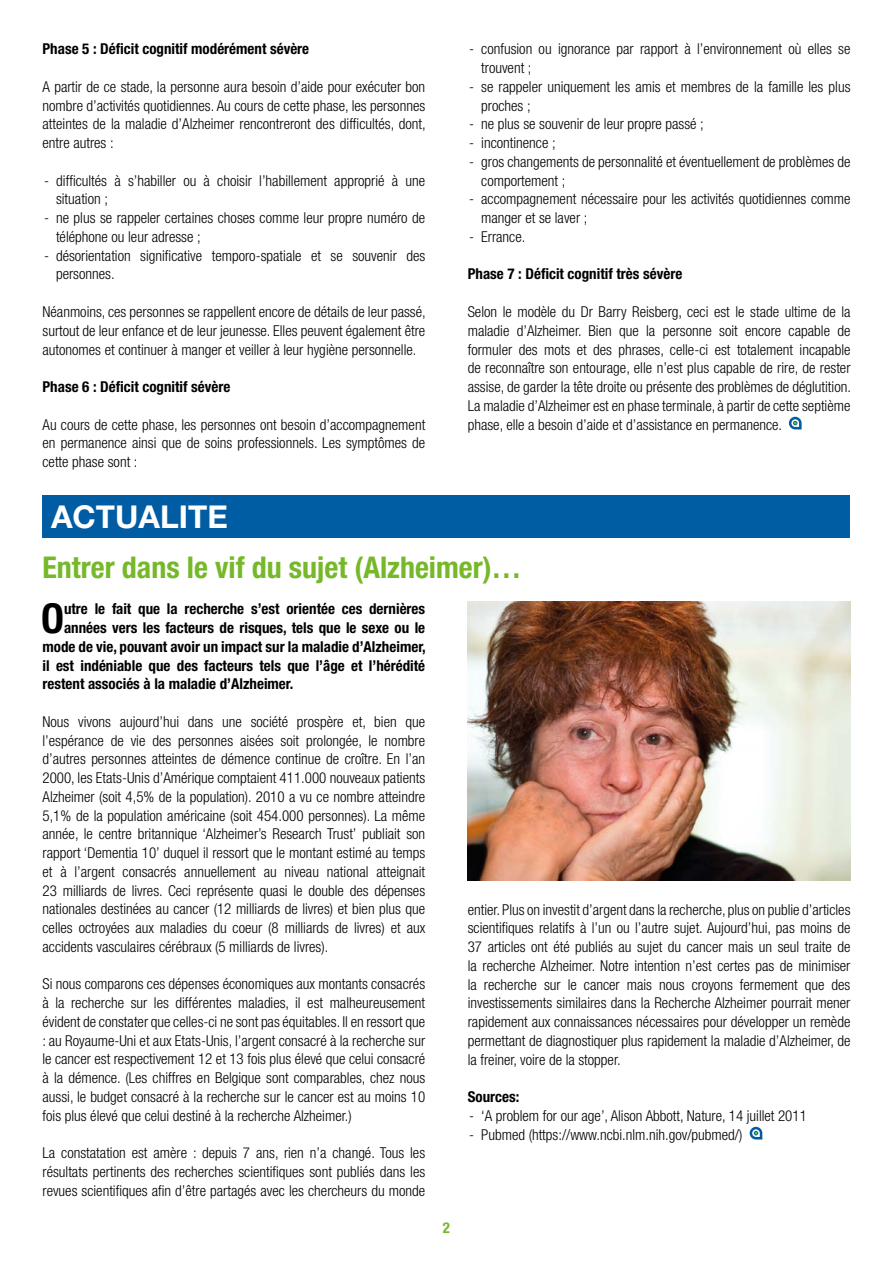
<style>
.page{position:relative;width:893px;height:1263px;background:#fff}
.page>*{position:absolute;margin:0;border:0;box-sizing:border-box;transform-origin:0 0}
.t1{font:700 condensed 41.25px "Helvetica Neue";color:#000}
.t2{font:700 31.5px "Helvetica Neue";color:#fff}
.t3{font:700 condensed 30px "Helvetica Neue";color:#76b82a}
.t4{font:300 condensed 15px/18.8px "Helvetica Neue";color:#000;text-align:justify}
.t5{font:700 condensed 15px "Helvetica Neue";color:#000}
.t6{font:700 condensed 15px "Helvetica Neue";color:#76b82a}
</style>
<div class="page">
<svg style="left:789px;top:417px;width:13px;height:12px"></svg>
<div style="left:43px;top:495px;width:807px;height:43px;background:#005ca3"></div>
<svg style="left:750px;top:1127px;width:12px;height:12px"></svg>
<img style="left:468px;top:602px;width:382px;height:278px">
<p class="t5" style="left:43px;top:40px;width:268px">Phase 5 : Déficit cognitif modérément sévère</p>
<p class="t4" style="left:43px;top:77px;width:385px">A partir de ce stade, la personne aura besoin d’aide pour exécuter bon nombre d’activités quotidiennes. Au cours de cette phase, les personnes atteintes de la maladie d’Alzheimer rencontreront des difficultés, dont, entre autres :</p>
<p class="t4" style="left:56px;top:171px;width:371px;text-indent:-12px">- difficultés à s’habiller ou à choisir l’habillement approprié à une situation ;</p>
<p class="t4" style="left:56px;top:208px;width:371px;text-indent:-12px">- ne plus se rappeler certaines choses comme leur propre numéro de téléphone ou leur adresse ;</p>
<p class="t4" style="left:56px;top:246px;width:371px;text-indent:-12px">- désorientation significative temporo-spatiale et se souvenir des personnes.</p>
<p class="t4" style="left:43px;top:302px;width:385px">Néanmoins, ces personnes se rappellent encore de détails de leur passé, surtout de leur enfance et de leur jeunesse. Elles peuvent également être autonomes et continuer à manger et veiller à leur hygiène personnelle.</p>
<p class="t5" style="left:43px;top:378px;width:189px">Phase 6 : Déficit cognitif sévère</p>
<p class="t4" style="left:43px;top:415px;width:384px">Au cours de cette phase, les personnes ont besoin d’accompagnement en permanence ainsi que de soins professionnels. Les symptômes de cette phase sont :</p>
<h2 class="t2" style="left:51px;top:497px;width:178px">ACTUALITE</h2>
<p class="t4" style="left:481px;top:40px;width:371px;text-indent:-12px">- confusion ou ignorance par rapport à l’environnement où elles se trouvent ;</p>
<p class="t4" style="left:481px;top:77px;width:371px;text-indent:-12px">- se rappeler uniquement les amis et membres de la famille les plus proches ;</p>
<p class="t4" style="left:469px;top:115px;width:236px">- ne plus se souvenir de leur propre passé ;</p>
<p class="t4" style="left:469px;top:133px;width:88px">- incontinence ;</p>
<p class="t4" style="left:481px;top:152px;width:371px;text-indent:-12px">- gros changements de personnalité et éventuellement de problèmes de comportement ;</p>
<p class="t4" style="left:481px;top:190px;width:371px;text-indent:-12px">- accompagnement nécessaire pour les activités quotidiennes comme manger et se laver ;</p>
<p class="t4" style="left:469px;top:227px;width:58px">- Errance.</p>
<p class="t5" style="left:468px;top:265px;width:216px">Phase 7 : Déficit cognitif très sévère</p>
<p class="t4" style="left:468px;top:302px;width:385px">Selon le modèle du Dr Barry Reisberg, ceci est le stade ultime de la maladie d’Alzheimer. Bien que la personne soit encore capable de formuler des mots et des phrases, celle-ci est totalement incapable de reconnaître son entourage, elle n’est plus capable de rire, de rester assise, de garder la tête droite ou présente des problèmes de déglutition.<br>La maladie d’Alzheimer est en phase terminale, à partir de cette septième phase, elle a besoin d’aide et d’assistance en permanence.</p>
<h3 class="t3" style="left:43px;top:549px;width:481px">Entrer dans le vif du sujet (Alzheimer)…</h3>
<h1 class="t1" style="left:41px;top:593px;width:24px">O</h1>
<p class="t5" style="left:64px;top:600px;width:363px">utre le fait que la recherche s’est orientée ces dernières</p>
<p class="t5" style="left:64px;top:619px;width:363px">années vers les facteurs de risques, tels que le sexe ou le</p>
<p class="t5" style="left:43px;top:637px;width:385px">mode de vie, pouvant avoir un impact sur la maladie d’Alzheimer,</p>
<p class="t5" style="left:43px;top:656px;width:384px">il est indéniable que des facteurs tels que l’âge et l’hérédité</p>
<p class="t5" style="left:43px;top:675px;width:252px">restent associés à la maladie d’Alzheimer.</p>
<p class="t4" style="left:43px;top:712px;width:384px">Nous vivons aujourd’hui dans une société prospère et, bien que l’espérance de vie des personnes aisées soit prolongée, le nombre d’autres personnes atteintes de démence continue de croître. En l’an 2000, les Etats-Unis d’Amérique comptaient 411.000 nouveaux patients Alzheimer (soit 4,5% de la population). 2010 a vu ce nombre atteindre 5,1% de la population américaine (soit 454.000 personnes). La même année, le centre britannique ‘Alzheimer’s Research Trust’ publiait son rapport ‘Dementia 10’ duquel il ressort que le montant estimé au temps et à l’argent consacrés annuellement au niveau national atteignait 23 milliards de livres. Ceci représente quasi le double des dépenses nationales destinées au cancer (12 milliards de livres) et bien plus que celles octroyées aux maladies du coeur (8 milliards de livres) et aux accidents vasculaires cérébraux (5 milliards de livres).</p>
<p class="t4" style="left:43px;top:975px;width:384px">Si nous comparons ces dépenses économiques aux montants consacrés à la recherche sur les différentes maladies, il est malheureusement évident de constater que celles-ci ne sont pas équitables. Il en ressort que : au Royaume-Uni et aux Etats-Unis, l’argent consacré à la recherche sur le cancer est respectivement 12 et 13 fois plus élevé que celui consacré à la démence. (Les chiffres en Belgique sont comparables, chez nous aussi, le budget consacré à la recherche sur le cancer est au moins 10 fois plus élevé que celui destiné à la recherche Alzheimer.)</p>
<p class="t4" style="left:43px;top:1143px;width:384px">La constatation est amère : depuis 7 ans, rien n’a changé. Tous les résultats pertinents des recherches scientifiques sont publiés dans les revues scientifiques afin d’être partagés avec les chercheurs du monde</p>
<p class="t6" style="left:443px;top:1218px;width:9px">2</p>
<p class="t4" style="left:468px;top:900px;width:384px">entier. Plus on investit d’argent dans la recherche, plus on publie d’articles scientifiques relatifs à l’un ou l’autre sujet. Aujourd’hui, pas moins de 37 articles ont été publiés au sujet du cancer mais un seul traite de la recherche Alzheimer. Notre intention n’est certes pas de minimiser la recherche sur le cancer mais nous croyons fermement que des investissements similaires dans la Recherche Alzheimer pourrait mener rapidement aux connaissances nécessaires pour développer un remède permettant de diagnostiquer plus rapidement la maladie d’Alzheimer, de la freiner, voire de la stopper.</p>
<p class="t5" style="left:468px;top:1088px;width:53px">Sources:</p>
<p class="t4" style="left:469px;top:1106px;width:339px">- ‘A problem for our age’, Alison Abbott, Nature, 14 juillet 2011</p>
<p class="t4" style="left:469px;top:1125px;width:275px">- Pubmed (https://www.ncbi.nlm.nih.gov/pubmed/)</p>
</div>
